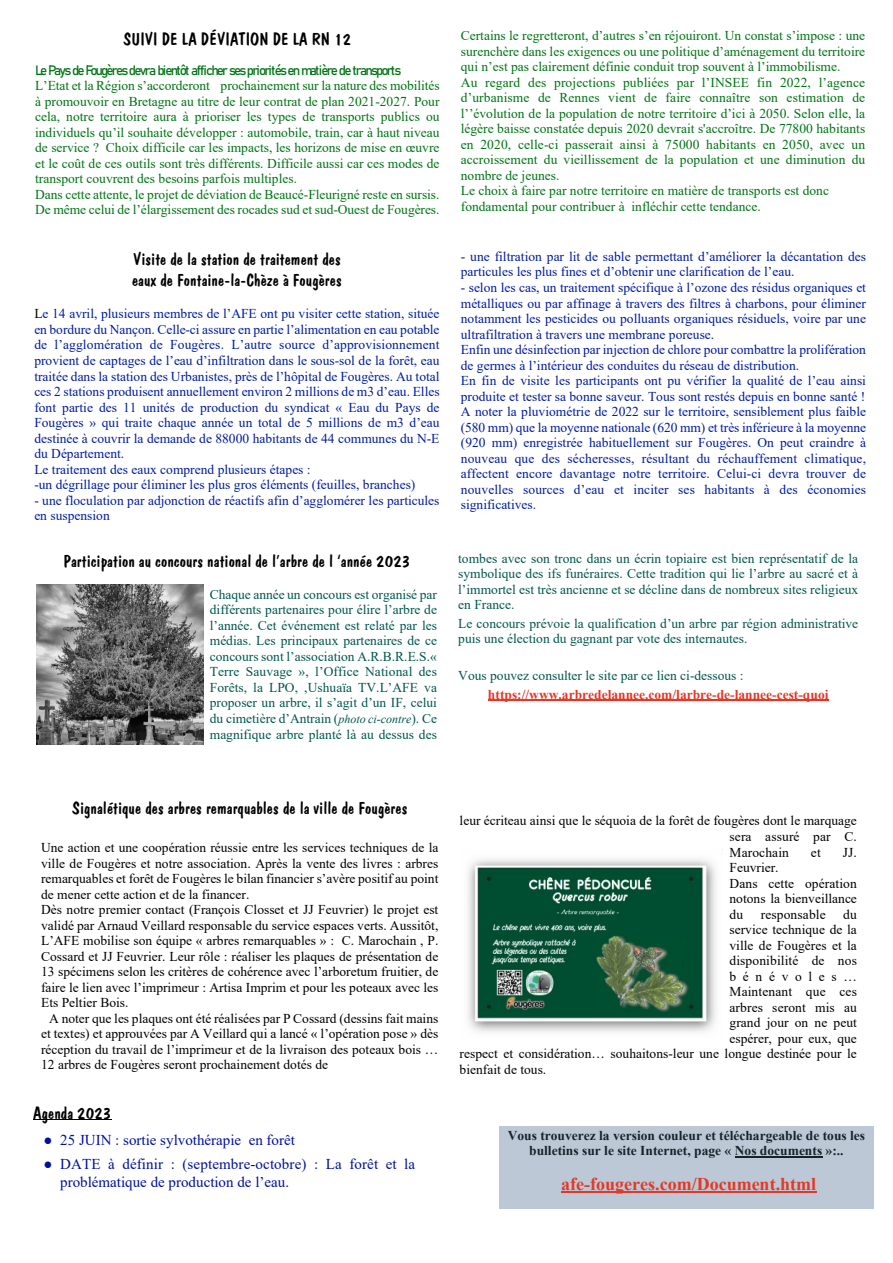
<style>
.page{position:relative;width:893px;height:1263px;background:#fff}
.page>*{position:absolute;margin:0;border:0;box-sizing:border-box;transform-origin:0 0}
.t1{font:18px/20.7px "Brush Dom";color:#000}
.t2{font:700 18px "Times New Roman";color:#e63726}
.t3{font:15px/17.2px "Times New Roman";color:#0011a0}
.t4{font:13.5px/15.5px "Times New Roman";color:#001da0}
.t5{font:13.5px/15.5px "Times New Roman";color:#007415}
.t6{font:13.5px/15.5px "Times New Roman";color:#000}
.t7{font:13.5px/15.5px "Times New Roman";color:#00574e;text-align:justify}
.t8{font:700 13.5px/15.5px "Times New Roman";color:#17232b;text-align:center}
.t9{font:13.5px "Bahnschrift";letter-spacing:-.135em;color:#007415}
.t10{font:700 13.5px "Times New Roman";color:#e63726}
.t11{font:13.5px "Times New Roman";letter-spacing:.495em;color:#000}
.s1{color:#000}
.s2{font-style:italic;font-size:12px}
</style>
<div class="page">
<div style="left:499px;top:1126px;width:375px;height:83px;background:#bcc8d5"></div>
<hr style="left:735px;top:1156px;width:87px;height:1px;background:#17232b">
<hr style="left:561px;top:1191px;width:255px;height:1px;background:#e63726">
<hr style="left:488px;top:699px;width:340px;height:2px;background:#e63726">
<img style="left:37px;top:584px;width:166px;height:161px">
<img style="left:467px;top:849px;width:256px;height:184px">
<hr style="left:33px;top:1119px;width:78px;height:1px;background:#000">
<h1 class="t1" style="left:123px;top:30px;width:229px">SUIVI DE LA DÉVIATION DE LA RN 12</h1>
<p class="t9" style="left:35px;top:65px;width:368px">Le Pays de Fougères devra bientôt afficher ses priorités en matière de transports</p>
<p class="t5" style="left:35px;top:79px;width:406px">L’Etat et la Région s’accorderont prochainement sur la nature des mobilités à promouvoir en Bretagne au titre de leur contrat de plan 2021-2027. Pour cela, notre territoire aura à prioriser les types de transports publics ou individuels qu’il souhaite développer : automobile, train, car à haut niveau de service ? Choix difficile car les impacts, les horizons de mise en œuvre et le coût de ces outils sont très différents. Difficile aussi car ces modes de transport couvrent des besoins parfois multiples.<br>Dans cette attente, le projet de déviation de Beaucé-Fleurigné reste en sursis.<br>De même celui de l’élargissement des rocades sud et sud-Ouest de Fougères.</p>
<h1 class="t1" style="left:132px;top:251px;width:211px">Visite de la station de traitement des eaux de Fontaine-la-Chèze à Fougères</h1>
<p class="t4" style="left:34px;top:307px;width:407px"><span class="s1">L</span>e 14 avril, plusieurs membres de l’AFE ont pu visiter cette station, située en bordure du Nançon. Celle-ci assure en partie l’alimentation en eau potable de l’agglomération de Fougères. L’autre source d’approvisionnement provient de captages de l’eau d’infiltration dans le sous-sol de la forêt, eau traitée dans la station des Urbanistes, près de l’hôpital de Fougères. Au total ces 2 stations produisent annuellement environ 2 millions de m3 d’eau. Elles font partie des 11 unités de production du syndicat « Eau du Pays de Fougères » qui traite chaque année un total de 5 millions de m3 d’eau destinée à couvrir la demande de 88000 habitants de 44 communes du N-E du Département.<br>Le traitement des eaux comprend plusieurs étapes :<br>-un dégrillage pour éliminer les plus gros éléments (feuilles, branches)</p>
<p class="t4" style="left:34px;top:494px;width:407px">- une floculation par adjonction de réactifs afin d’agglomérer les particules en suspension</p>
<h1 class="t1" style="left:63px;top:552px;width:349px">Participation au concours national de l’arbre de l ‘année 2023</h1>
<p class="t7" style="left:210px;top:588px;width:229px">Chaque année un concours est organisé par différents partenaires pour élire l’arbre de l’année. Cet événement est relaté par les médias. Les principaux partenaires de ce concours sont l’association A.R.B.R.E.S.« Terre Sauvage », l’Office National des Forêts, la LPO, ,Ushuaïa TV.L’AFE va proposer un arbre, il s’agit d’un IF, celui du cimetière d’Antrain (<span class="s2">photo ci-contre</span>). Ce magnifique arbre planté là au dessus des</p>
<p class="t5" style="left:461px;top:29px;width:406px">Certains le regretteront, d’autres s’en réjouiront. Un constat s’impose : une surenchère dans les exigences ou une politique d’aménagement du territoire qui n’est pas clairement définie conduit trop souvent à l’immobilisme.<br>Au regard des projections publiées par l’INSEE fin 2022, l’agence d’urbanisme de Rennes vient de faire connaître son estimation de l’’évolution de la population de notre territoire d’ici à 2050. Selon elle, la légère baisse constatée depuis 2020 devrait s'accroître. De 77800 habitants en 2020, celle-ci passerait ainsi à 75000 habitants en 2050, avec un accroissement du vieillissement de la population et une diminution du nombre de jeunes.<br>Le choix à faire par notre territoire en matière de transports est donc fondamental pour contribuer à infléchir cette tendance.</p>
<p class="t4" style="left:461px;top:250px;width:407px">- une filtration par lit de sable permettant d’améliorer la décantation des particules les plus fines et d’obtenir une clarification de l’eau.</p>
<p class="t4" style="left:461px;top:281px;width:407px">- selon les cas, un traitement spécifique à l’ozone des résidus organiques et métalliques ou par affinage à travers des filtres à charbons, pour éliminer notamment les pesticides ou polluants organiques résiduels, voire par une ultrafiltration à travers une membrane poreuse.<br>Enfin une désinfection par injection de chlore pour combattre la prolifération de germes à l’intérieur des conduites du réseau de distribution.<br>En fin de visite les participants ont pu vérifier la qualité de l’eau ainsi produite et tester sa bonne saveur. Tous sont restés depuis en bonne santé !<br>A noter la pluviométrie de 2022 sur le territoire, sensiblement plus faible (580 mm) que la moyenne nationale (620 mm) et très inférieure à la moyenne (920 mm) enregistrée habituellement sur Fougères. On peut craindre à nouveau que des sécheresses, résultant du réchauffement climatique, affectent encore davantage notre territoire. Celui-ci devra trouver de nouvelles sources d’eau et inciter ses habitants à des économies significatives.</p>
<p class="t7" style="left:458px;top:551px;width:402px">tombes avec son tronc dans un écrin topiaire est bien représentatif de la symbolique des ifs funéraires. Cette tradition qui lie l’arbre au sacré et à l’immortel est très ancienne et se décline dans de nombreux sites religieux en France.</p>
<p class="t7" style="left:458px;top:617px;width:402px">Le concours prévoie la qualification d’un arbre par région administrative puis une élection du gagnant par vote des internautes.</p>
<p class="t7" style="left:458px;top:669px;width:287px">Vous pouvez consulter le site par ce lien ci-dessous :</p>
<p class="t10" style="left:488px;top:689px;width:342px">https://www.arbredelannee.com/larbre-de-lannee-cest-quoi</p>
<h1 class="t1" style="left:72px;top:800px;width:337px">Signalétique des arbres remarquables de la ville de Fougères</h1>
<p class="t6" style="left:41px;top:841px;width:399px">Une action et une coopération réussie entre les services techniques de la ville de Fougères et notre association. Après la vente des livres : arbres remarquables et forêt de Fougères le bilan financier s’avère positif au point de mener cette action et de la financer.<br>Dès notre premier contact (François Closset et JJ Feuvrier) le projet est validé par Arnaud Veillard responsable du service espaces verts. Aussitôt, L’AFE mobilise son équipe « arbres remarquables » : C. Marochain , P.<br>Cossard et JJ Feuvrier. Leur rôle : réaliser les plaques de présentation de 13 spécimens selon les critères de cohérence avec l’arboretum fruitier, de faire le lien avec l’imprimeur : Artisa Imprim et pour les poteaux avec les Ets Peltier Bois.</p>
<p class="t6" style="left:41px;top:1012px;width:399px;text-align:justify;text-indent:8px">A noter que les plaques ont été réalisées par P Cossard (dessins fait mains et textes) et approuvées par A Veillard qui a lancé « l’opération pose » dès réception du travail de l’imprimeur et de la livraison des poteaux bois … 12 arbres de Fougères seront prochainement dotés de</p>
<h1 class="t1" style="left:33px;top:1104px;width:80px">Agenda 2023</h1>
<p class="t3" style="left:43px;top:1132px;width:253px">● 25 JUIN : sortie sylvothérapie en forêt</p>
<p class="t3" style="left:60px;top:1157px;width:356px;text-indent:-17px">● DATE à définir : (septembre-octobre) : La forêt et la problématique de production de l’eau.</p>
<p class="t6" style="left:729px;top:814px;width:129px;text-align:justify;text-indent:-270px">leur écriteau ainsi que le séquoia de la forêt de fougères dont le marquage sera assuré par C.<br>Marochain</p>
<p class="t6" style="left:811px;top:845px;width:11px">et</p>
<p class="t6" style="left:843px;top:845px;width:16px">JJ.</p>
<p class="t6" style="left:729px;top:861px;width:129px">Feuvrier.<br>Dans cette opération notons la bienveillance du</p>
<p class="t6" style="left:761px;top:908px;width:66px">responsable</p>
<p class="t6" style="left:843px;top:908px;width:15px">du</p>
<p class="t6" style="left:729px;top:923px;width:129px">service technique de la</p>
<p class="t6" style="left:729px;top:939px;width:129px">ville de Fougères et la</p>
<p class="t6" style="left:729px;top:954px;width:129px">disponibilité de nos</p>
<p class="t11" style="left:729px;top:971px;width:129px">bénévoles…</p>
<p class="t6" style="left:729px;top:985px;width:129px">Maintenant que ces</p>
<p class="t6" style="left:729px;top:1001px;width:129px">arbres seront mis au</p>
<p class="t6" style="left:729px;top:1016px;width:129px">grand jour on ne peut</p>
<p class="t6" style="left:729px;top:1032px;width:129px">espérer, pour eux, que</p>
<p class="t6" style="left:460px;top:1047px;width:399px">respect et considération… souhaitons-leur une longue destinée pour le</p>
<p class="t6" style="left:460px;top:1063px;width:88px">bienfait de tous.</p>
<p class="t8" style="left:508px;top:1129px;width:359px">Vous trouverez la version couleur et téléchargeable de tous les bulletins sur le site Internet, page « Nos documents »:..</p>
<h1 class="t2" style="left:561px;top:1177px;width:256px">afe-fougeres.com/Document.html</h1>
</div>
